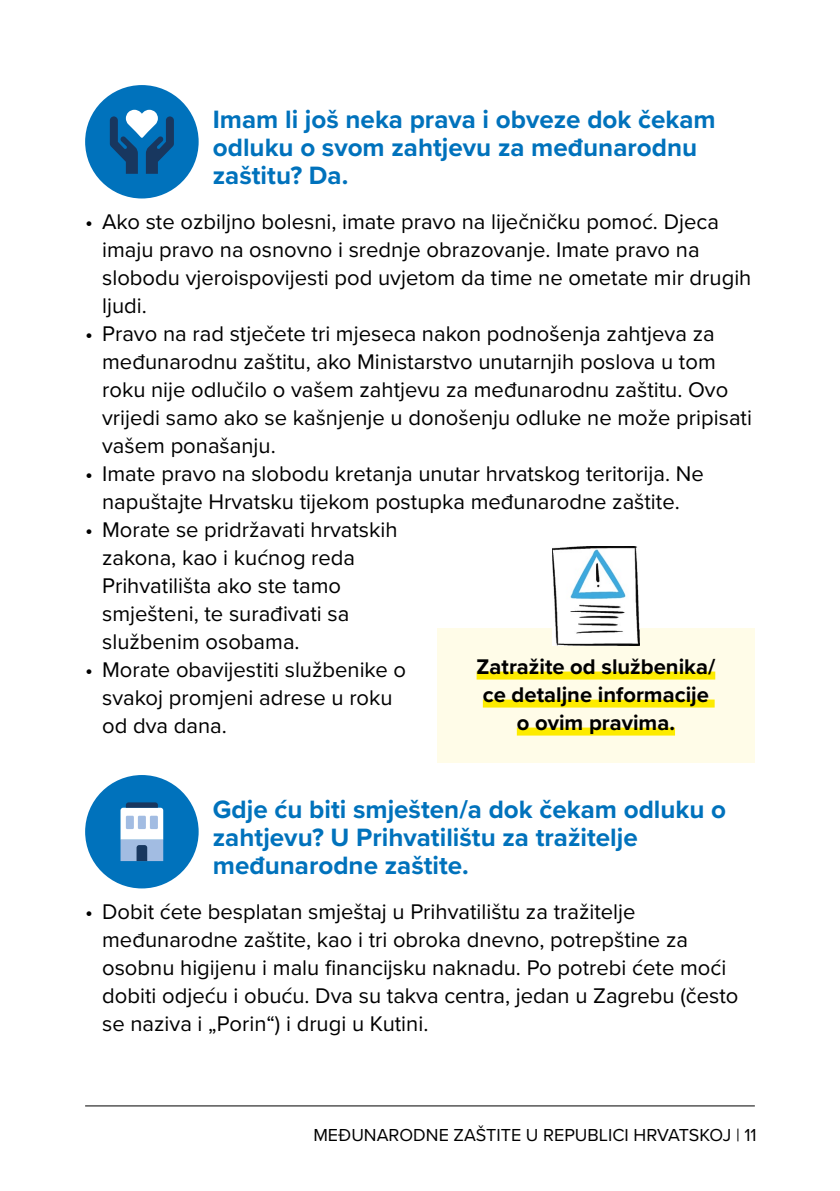
<style>
.page{position:relative;width:840px;height:1191px;background:#fff}
.page>*{position:absolute;margin:0;border:0;box-sizing:border-box;transform-origin:0 0}
.t1{font:700 26px/28px "Proxima Nova";color:#0072bc}
.t2{font:22px/28px "Proxima Nova";color:#000}
.t3{font:700 22px/28px "Proxima Nova";color:#000;text-align:center}
.t4{font:18px "Proxima Nova";color:#000}
</style>
<div class="page">
<hr style="left:85px;top:1105px;width:669px;height:1px;background:#000">
<div style="left:85px;top:85px;width:113px;height:113px;background:#0072bc;border-radius:50%"></div>
<svg style="left:110px;top:110px;width:64px;height:64px"></svg>
<div style="left:85px;top:775px;width:113px;height:113px;background:#0072bc;border-radius:50%"></div>
<svg style="left:120px;top:802px;width:43px;height:59px;background:#adc1da"></svg>
<div style="left:437px;top:628px;width:317px;height:134px;background:#fffce8"></div>
<div style="left:476px;top:671px;width:238px;height:8px;background:#fdeb00"></div>
<div style="left:482px;top:699px;width:232px;height:8px;background:#fdeb00"></div>
<div style="left:516px;top:727px;width:158px;height:8px;background:#fdeb00"></div>
<img style="left:552px;top:546px;width:87px;height:99px">
<p class="t1" style="left:213px;top:104px;width:504px">Imam li još neka prava i obveze dok čekam odluku o svom zahtjevu za međunarodnu zaštitu? Da.</p>
<p class="t2" style="left:102px;top:206px;width:650px;text-indent:-17px">• Ako ste ozbiljno bolesni, imate pravo na liječničku pomoć. Djeca imaju pravo na osnovno i srednje obrazovanje. Imate pravo na slobodu vjeroispovijesti pod uvjetom da time ne ometate mir drugih ljudi.</p>
<p class="t2" style="left:102px;top:318px;width:651px;text-indent:-17px">• Pravo na rad stječete tri mjeseca nakon podnošenja zahtjeva za međunarodnu zaštitu, ako Ministarstvo unutarnjih poslova u tom roku nije odlučilo o vašem zahtjevu za međunarodnu zaštitu. Ovo vrijedi samo ako se kašnjenje u donošenju odluke ne može pripisati vašem ponašanju.</p>
<p class="t2" style="left:85px;top:458px;width:619px;text-align:center">• Imate pravo na slobodu kretanja unutar hrvatskog teritorija. Ne napuštajte Hrvatsku tijekom postupka međunarodne zaštite.</p>
<p class="t2" style="left:102px;top:514px;width:297px;text-indent:-17px">• Morate se pridržavati hrvatskih zakona, kao i kućnog reda<br>Prihvatilišta ako ste tamo smješteni, te surađivati sa službenim osobama.</p>
<p class="t2" style="left:102px;top:654px;width:305px;text-indent:-17px">• Morate obavijestiti službenike o svakoj promjeni adrese u roku od dva dana.</p>
<p class="t3" style="left:476px;top:651px;width:240px">Zatražite od službenika/ ce detaljne informacije o ovim pravima.</p>
<p class="t1" style="left:213px;top:794px;width:514px">Gdje ću biti smješten/a dok čekam odluku o zahtjevu? U Prihvatilištu za tražitelje međunarodne zaštite.</p>
<p class="t2" style="left:102px;top:896px;width:637px;text-indent:-17px">• Dobit ćete besplatan smještaj u Prihvatilištu za tražitelje međunarodne zaštite, kao i tri obroka dnevno, potrepštine za osobnu higijenu i malu financijsku naknadu. Po potrebi ćete moći dobiti odjeću i obuću. Dva su takva centra, jedan u Zagrebu (često se naziva i „Porin“) i drugi u Kutini.</p>
<p class="t4" style="left:313px;top:1122px;width:444px">MEĐUNARODNE ZAŠTITE U REPUBLICI HRVATSKOJ | 11</p>
</div>
